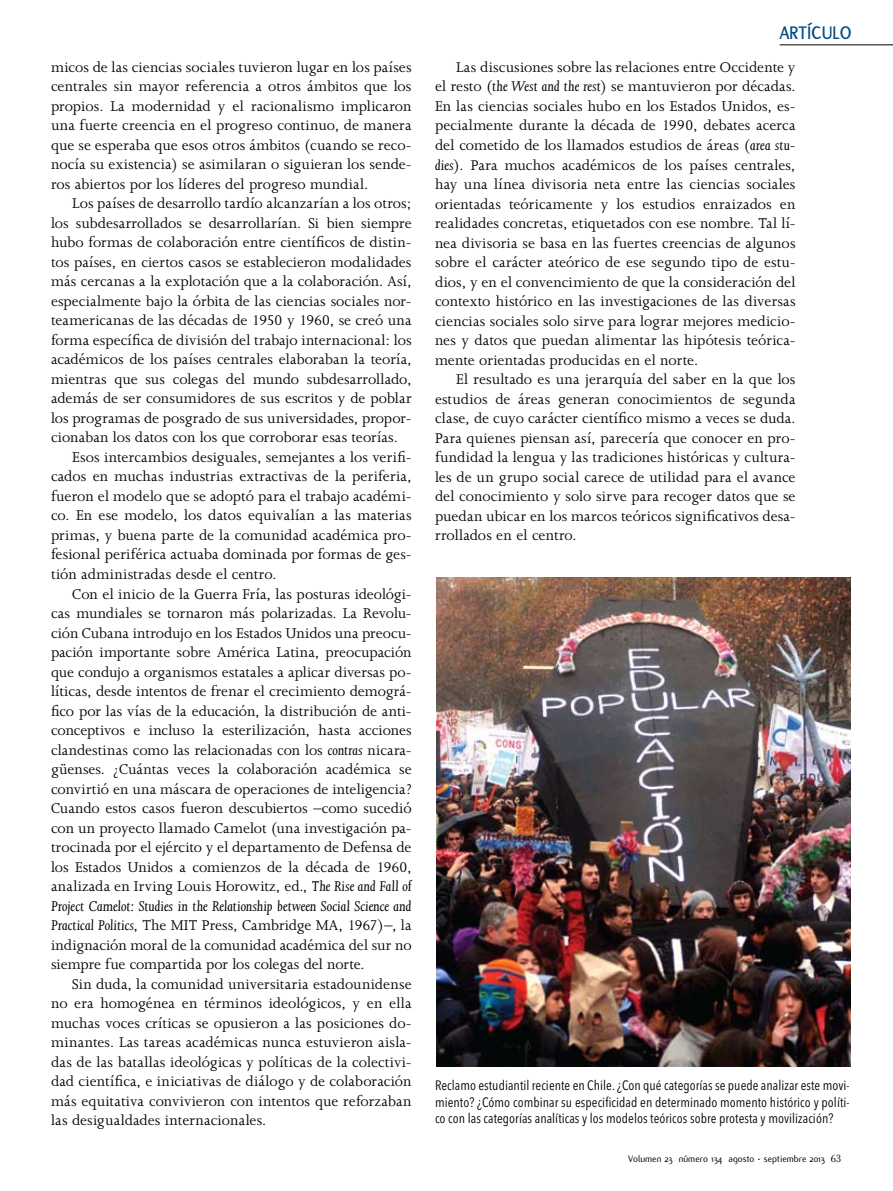
<style>
.page{position:relative;width:893px;height:1191px;background:#fff}
.page>*{position:absolute;margin:0;border:0;box-sizing:border-box;transform-origin:0 0}
.t1{font:700 19.5px "Flux";letter-spacing:.01em;color:#004e84;scale:.95 1}
.t2{font:16.2px/19.5px "Joanna";letter-spacing:.005em;color:#000;text-align:justify}
.t3{font:italic 16.2px "Joanna";letter-spacing:-.005em;color:#000}
.t4{font:condensed 13.5px/16.5px "Avenir Next LT Pro";letter-spacing:.005em;color:#000;text-align:justify}
.t5{font:10.2px "Flux";color:#000}
.s1{font-style:italic}
.s2{font-family:"Filosofia";font-size:11.25px}
</style>
<div class="page">
<img style="left:436px;top:577px;width:414px;height:489px">
<hr style="left:780px;top:45px;width:113px;height:1px;background:#000">
<p class="t2" style="left:51px;top:57px;width:362px">micos de las ciencias sociales tuvieron lugar en los países centrales sin mayor referencia a otros ámbitos que los propios. La modernidad y el racionalismo implicaron una fuerte creencia en el progreso continuo, de manera que se esperaba que esos otros ámbitos (cuando se reco&shy;nocía su existencia) se asimilaran o siguieran los sende&shy;ros abiertos por los líderes del progreso mundial.</p>
<p class="t2" style="left:72px;top:194px;width:341px">Los países de desarrollo tardío alcanzarían a los otros;</p>
<p class="t2" style="left:51px;top:213px;width:362px">los subdesarrollados se desarrollarían. Si bien siempre</p>
<p class="t2" style="left:51px;top:233px;width:362px">hubo formas de colaboración entre científicos de distin-</p>
<p class="t2" style="left:51px;top:252px;width:362px">tos países, en ciertos casos se establecieron modalidades</p>
<p class="t2" style="left:51px;top:272px;width:362px">más cercanas a la explotación que a la colaboración. Así,</p>
<p class="t2" style="left:51px;top:291px;width:362px">especialmente bajo la órbita de las ciencias sociales nor-</p>
<p class="t2" style="left:51px;top:311px;width:362px">teamericanas de las décadas de 1950 y 1960, se creó una</p>
<p class="t2" style="left:51px;top:330px;width:362px">forma específica de división del trabajo internacional: los</p>
<p class="t2" style="left:51px;top:350px;width:362px">académicos de los países centrales elaboraban la teoría,</p>
<p class="t2" style="left:51px;top:369px;width:362px">mientras que sus colegas del mundo subdesarrollado,</p>
<p class="t2" style="left:51px;top:389px;width:362px">además de ser consumidores de sus escritos y de poblar</p>
<p class="t2" style="left:51px;top:408px;width:362px">los programas de posgrado de sus universidades, propor-</p>
<p class="t2" style="left:51px;top:428px;width:348px">cionaban los datos con los que corroborar esas teorías.</p>
<p class="t2" style="left:72px;top:447px;width:341px">Esos intercambios desiguales, semejantes a los verifi-</p>
<p class="t2" style="left:51px;top:467px;width:362px">cados en muchas industrias extractivas de la periferia,</p>
<p class="t2" style="left:51px;top:486px;width:362px">fueron el modelo que se adoptó para el trabajo académi-</p>
<p class="t2" style="left:51px;top:506px;width:362px">co. En ese modelo, los datos equivalían a las materias</p>
<p class="t2" style="left:51px;top:525px;width:362px">primas, y buena parte de la comunidad académica pro-</p>
<p class="t2" style="left:51px;top:545px;width:362px">fesional periférica actuaba dominada por formas de ges-</p>
<p class="t2" style="left:51px;top:564px;width:227px">tión administradas desde el centro.</p>
<p class="t2" style="left:72px;top:584px;width:341px">Con el inicio de la Guerra Fría, las posturas ideológi-</p>
<p class="t2" style="left:51px;top:603px;width:362px">cas mundiales se tornaron más polarizadas. La Revolu-</p>
<p class="t2" style="left:51px;top:623px;width:362px">ción Cubana introdujo en los Estados Unidos una preocu-</p>
<p class="t2" style="left:51px;top:642px;width:362px">pación importante sobre América Latina, preocupación</p>
<p class="t2" style="left:51px;top:662px;width:362px">que condujo a organismos estatales a aplicar diversas po-</p>
<p class="t2" style="left:51px;top:681px;width:362px">líticas, desde intentos de frenar el crecimiento demográ-</p>
<p class="t2" style="left:51px;top:701px;width:362px">fico por las vías de la educación, la distribución de anti-</p>
<p class="t2" style="left:51px;top:720px;width:362px">conceptivos e incluso la esterilización, hasta acciones</p>
<p class="t2" style="left:51px;top:740px;width:362px">clandestinas como las relacionadas con los <span class="s1">contras</span> nicara-</p>
<p class="t2" style="left:51px;top:759px;width:362px">güenses. ¿Cuántas veces la colaboración académica se</p>
<p class="t2" style="left:51px;top:779px;width:362px">convirtió en una máscara de operaciones de inteligencia?</p>
<p class="t2" style="left:51px;top:798px;width:362px">Cuando estos casos fueron descubiertos –como sucedió</p>
<p class="t2" style="left:51px;top:818px;width:362px">con un proyecto llamado Camelot (una investigación pa-</p>
<p class="t2" style="left:51px;top:837px;width:362px">trocinada por el ejército y el departamento de Defensa de</p>
<p class="t2" style="left:51px;top:857px;width:362px">los Estados Unidos a comienzos de la década de 1960,</p>
<p class="t2" style="left:51px;top:876px;width:362px">analizada en Irving Louis Horowitz, ed., <span class="s1">The Rise and Fall of</span></p>
<p class="t3" style="left:51px;top:897px;width:362px">Project Camelot: Studies in the Relationship between Social Science and</p>
<p class="t2" style="left:51px;top:915px;width:362px"><span class="s1">Practical Politics</span>, The MIT Press, Cambridge MA, 1967)–, la</p>
<p class="t2" style="left:51px;top:935px;width:362px">indignación moral de la comunidad académica del sur no</p>
<p class="t2" style="left:51px;top:954px;width:315px">siempre fue compartida por los colegas del norte.</p>
<p class="t2" style="left:72px;top:974px;width:341px">Sin duda, la comunidad universitaria estadounidense</p>
<p class="t2" style="left:51px;top:993px;width:362px">no era homogénea en términos ideológicos, y en ella</p>
<p class="t2" style="left:51px;top:1013px;width:362px">muchas voces críticas se opusieron a las posiciones do-</p>
<p class="t2" style="left:51px;top:1032px;width:362px">minantes. Las tareas académicas nunca estuvieron aisla-</p>
<p class="t2" style="left:51px;top:1052px;width:362px">das de las batallas ideológicas y políticas de la colectivi-</p>
<p class="t2" style="left:51px;top:1071px;width:362px">dad científica, e iniciativas de diálogo y de colaboración</p>
<p class="t2" style="left:51px;top:1091px;width:362px">más equitativa convivieron con intentos que reforzaban</p>
<p class="t2" style="left:51px;top:1110px;width:217px">las desigualdades internacionales.</p>
<p class="t1" style="left:780px;top:22px;width:77px">ARTÍCULO</p>
<p class="t2" style="left:435px;top:57px;width:362px;text-indent:21px">Las discusiones sobre las relaciones entre Occidente y el resto (<span class="s1">the West and the rest</span>) se mantuvieron por décadas.<br>En las ciencias sociales hubo en los Estados Unidos, es&shy;pecialmente durante la década de 1990, debates acerca del cometido de los llamados estudios de áreas (<span class="s1">area stu&shy;dies</span>). Para muchos académicos de los países centrales, hay una línea divisoria neta entre las ciencias sociales orientadas teóricamente y los estudios enraizados en realidades concretas, etiquetados con ese nombre. Tal lí&shy;nea divisoria se basa en las fuertes creencias de algunos sobre el carácter ateórico de ese segundo tipo de estu&shy;dios, y en el convencimiento de que la consideración del contexto histórico en las investigaciones de las diversas ciencias sociales solo sirve para lograr mejores medicio&shy;nes y datos que puedan alimentar las hipótesis teórica&shy;mente orientadas producidas en el norte.</p>
<p class="t2" style="left:435px;top:370px;width:362px;text-indent:21px">El resultado es una jerarquía del saber en la que los estudios de áreas generan conocimientos de segunda clase, de cuyo carácter científico mismo a veces se duda.<br>Para quienes piensan así, parecería que conocer en pro&shy;fundidad la lengua y las tradiciones históricas y cultura&shy;les de un grupo social carece de utilidad para el avance del conocimiento y solo sirve para recoger datos que se puedan ubicar en los marcos teóricos significativos desa&shy;rrollados en el centro.</p>
<p class="t4" style="left:435px;top:1077px;width:416px">Reclamo estudiantil reciente en Chile. ¿Con qué categorías se puede analizar este movi&shy;miento? ¿Cómo combinar su especificidad en determinado momento histórico y políti&shy;co con las categorías analíticas y los modelos teóricos sobre protesta y movilización?</p>
<p class="t5" style="left:628px;top:1153px;width:215px">Volumen 23 número 134 agosto - septiembre 2013 <span class="s2">63</span></p>
</div>
